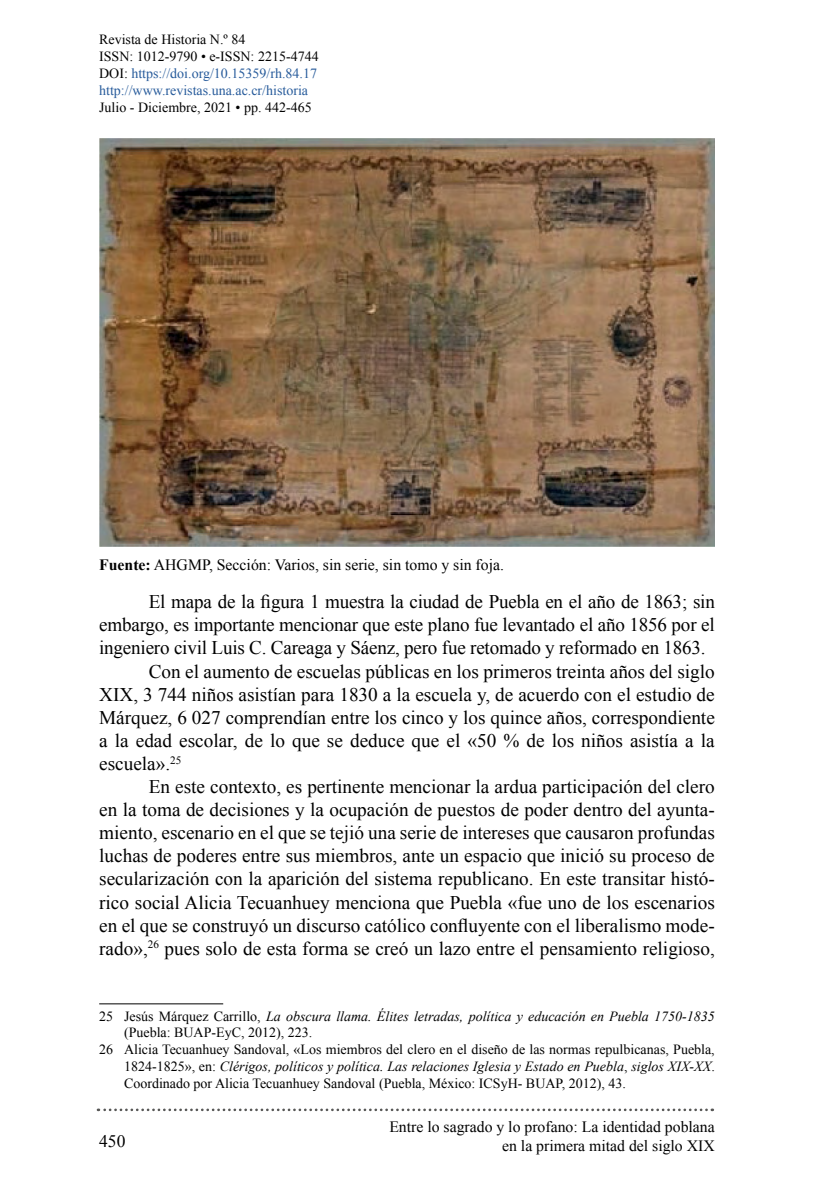
<style>
.page{position:relative;width:819px;height:1197px;background:#fff}
.page>*{position:absolute;margin:0;border:0;box-sizing:border-box;transform-origin:0 0}
.t1{font:19.25px "Times New Roman";color:#000}
.t2{font:17.5px "Times New Roman";color:#000}
.t3{font:15.75px/18.9px "Times New Roman";color:#000;text-align:right}
.t4{font:14px "Times New Roman";color:#000}
.t5{font:italic 14px "Times New Roman";color:#000}
.t6{font:14px/16.8px "Times New Roman";color:#275b9b}
.s1{color:#000}
.s2{font-weight:700}
.s3{font-style:normal}
</style>
<div class="page">
<svg style="left:98px;top:1109px;width:615px;height:2px"></svg>
<img style="left:99px;top:139px;width:616px;height:407px">
<hr style="left:99px;top:1003px;width:124px;height:1px;background:#000">
<p class="t6" style="left:99px;top:31px;width:221px"><span class="s1">Revista de Historia N.º 84<br>ISSN: 1012-9790 • e-ISSN: 2215-4744<br>DOI:</span> https://doi.org/10.15359/rh.84.17 http://www.revistas.una.ac.cr/historia</p>
<p class="t4" style="left:99px;top:98px;width:214px">Julio - Diciembre, 2021 • pp. 442-465</p>
<p class="t3" style="left:99px;top:555px;width:406px"><span class="s2">Fuente:</span> AHGMP, Sección: Varios, sin serie, sin tomo y sin foja.</p>
<p class="t1" style="left:149px;top:589px;width:568px">El mapa de la figura 1 muestra la ciudad de Puebla en el año de 1863; sin</p>
<p class="t1" style="left:99px;top:612px;width:617px">embargo, es importante mencionar que este plano fue levantado el año 1856 por el</p>
<p class="t1" style="left:99px;top:635px;width:608px">ingeniero civil Luis C. Careaga y Sáenz, pero fue retomado y reformado en 1863.</p>
<p class="t1" style="left:149px;top:658px;width:568px">Con el aumento de escuelas públicas en los primeros treinta años del siglo</p>
<p class="t1" style="left:99px;top:681px;width:617px">XIX, 3 744 niños asistían para 1830 a la escuela y, de acuerdo con el estudio de</p>
<p class="t1" style="left:99px;top:704px;width:617px">Márquez, 6 027 comprendían entre los cinco y los quince años, correspondiente</p>
<p class="t1" style="left:99px;top:727px;width:617px">a la edad escolar, de lo que se deduce que el «50 % de los niños asistía a la</p>
<p class="t1" style="left:99px;top:751px;width:84px">escuela».<sup>25</sup></p>
<p class="t1" style="left:149px;top:774px;width:568px">En este contexto, es pertinente mencionar la ardua participación del clero</p>
<p class="t1" style="left:99px;top:797px;width:617px">en la toma de decisiones y la ocupación de puestos de poder dentro del ayunta-</p>
<p class="t1" style="left:99px;top:820px;width:617px">miento, escenario en el que se tejió una serie de intereses que causaron profundas</p>
<p class="t1" style="left:99px;top:843px;width:617px">luchas de poderes entre sus miembros, ante un espacio que inició su proceso de</p>
<p class="t1" style="left:99px;top:866px;width:617px">secularización con la aparición del sistema republicano. En este transitar histó-</p>
<p class="t1" style="left:99px;top:889px;width:617px">rico social Alicia Tecuanhuey menciona que Puebla «fue uno de los escenarios</p>
<p class="t1" style="left:99px;top:912px;width:617px">en el que se construyó un discurso católico confluyente con el liberalismo mode-</p>
<p class="t1" style="left:99px;top:935px;width:617px">rado»,<sup>26</sup> pues solo de esta forma se creó un lazo entre el pensamiento religioso,</p>
<p class="t5" style="left:99px;top:1006px;width:617px"><span class="s3">25 Jesús Márquez Carrillo,</span> La obscura llama. Élites letradas, política y educación en Puebla 1750-1835</p>
<p class="t4" style="left:124px;top:1023px;width:190px">(Puebla: BUAP-EyC, 2012), 223.</p>
<p class="t4" style="left:99px;top:1040px;width:617px">26 Alicia Tecuanhuey Sandoval, «Los miembros del clero en el diseño de las normas repulbicanas, Puebla,</p>
<p class="t5" style="left:124px;top:1057px;width:592px"><span class="s3">1824-1825», en:</span> Clérigos, políticos y política. Las relaciones Iglesia y Estado en Puebla<span class="s3">,</span> siglos XIX-XX<span class="s3">.</span></p>
<p class="t4" style="left:124px;top:1074px;width:503px">Coordinado por Alicia Tecuanhuey Sandoval (Puebla, México: ICSyH- BUAP, 2012), 43.</p>
<p class="t2" style="left:99px;top:1130px;width:28px">450</p>
<p class="t3" style="left:389px;top:1117px;width:327px">Entre lo sagrado y lo profano: La identidad poblana en la primera mitad del siglo XIX</p>
</div>
